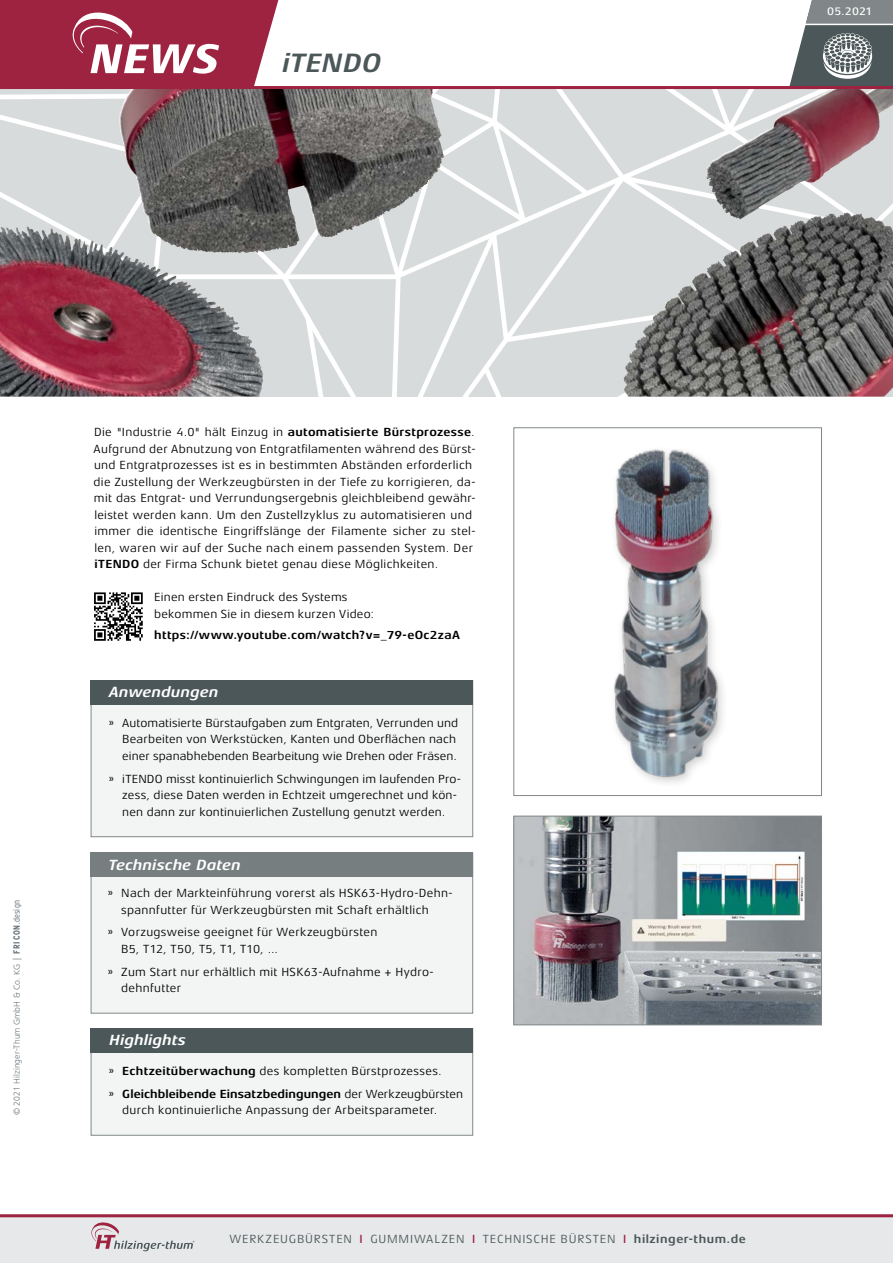
<style>
.page{position:relative;width:893px;height:1263px;background:#fff}
.page>*{position:absolute;margin:0;border:0;box-sizing:border-box;transform-origin:0 0}
.t1{font:italic 700 27px "Aeonis LT Pro";letter-spacing:.015em;color:#4c5759}
.t2{font:italic 700 15px "Aeonis LT Pro";letter-spacing:.015em;color:#fff}
.t3{font:12px/16.5px "Aeonis LT Pro";letter-spacing:.025em;color:#000}
.t4{font:12px/16.5px "Aeonis LT Pro";letter-spacing:.005em;color:#000}
.t5{font:700 12px/23px "Aeonis LT Pro";letter-spacing:.01em;color:#000}
.t6{font:12px "Aeonis LT Pro";letter-spacing:.065em;color:#4c5759}
.t7{font:500 11.25px "Aeonis LT Pro";letter-spacing:.015em;color:#fff}
.t8{font:300 9px "Frutiger Next Pro";letter-spacing:.02em;color:#626f76}
.s1{font-family:"Interstate Condensed";font-weight:700}
.s2{font-family:"Interstate Condensed"}
.s3{font-weight:700}
.s4{font-weight:400}
.s5{font-weight:700;color:#9e2341}
</style>
<div class="page">
<div style="left:0;top:1214px;width:893px;height:49px;background:#e6e8e9"></div>
<hr style="left:0;top:1214px;width:893px;height:3px;background:#9e2341">
<svg style="left:91px;top:1222px;width:104px;height:29px"></svg>
<svg style="left:0;top:0;width:893px;height:396px"></svg>
<div style="left:91px;top:680px;width:382px;height:157px;background:#f3f5f5;border:1px solid #818788"></div>
<div style="left:91px;top:680px;width:382px;height:25px;background:#4c5759"></div>
<div style="left:91px;top:853px;width:382px;height:160px;background:#f3f5f5;border:1px solid #818788"></div>
<div style="left:91px;top:853px;width:382px;height:24px;background:#777e7f"></div>
<div style="left:91px;top:1028px;width:382px;height:107px;background:#f3f5f5;border:1px solid #818788"></div>
<div style="left:91px;top:1028px;width:382px;height:25px;background:#4c5759"></div>
<img style="left:614px;top:449px;width:109px;height:334px">
<div style="left:513px;top:427px;width:309px;height:369px;border:1px solid #818788"></div>
<img style="left:515px;top:818px;width:305px;height:205px">
<div style="left:513px;top:816px;width:309px;height:209px;border:1px solid #818788"></div>
<svg style="left:94px;top:592px;width:49px;height:49px"></svg>
<h1 class="t1" style="left:283px;top:48px;width:100px">iTENDO</h1>
<p class="t7" style="left:827px;top:5px;width:46px">05.2021</p>
<p class="t8" style="left:12px;top:1115px;width:216px;rotate:-90deg">© 2021 Hilzinger-Thum GmbH &amp; Co. KG | <span class="s1">FRICON</span><span class="s2">.design</span></p>
<p class="t3" style="left:94px;top:424px;width:383px">Die "Industrie 4.0" hält Einzug in <span class="s3">automatisierte Bürstprozesse</span>.<br>Aufgrund der Abnutzung von Entgratfilamenten während des Bürst&shy;und Entgratprozesses ist es in bestimmten Abständen erforderlich die Zustellung der Werkzeugbürsten in der Tiefe zu korrigieren, da&shy;mit das Entgrat- und Verrundungsergebnis gleichbleibend gewähr&shy;leistet werden kann. Um den Zustellzyklus zu automatisieren und immer die identische Eingriffslänge der Filamente sicher zu stel&shy;len, waren wir auf der Suche nach einem passenden System. Der <span class="s3">iTENDO</span> der Firma Schunk bietet genau diese Möglichkeiten.</p>
<p class="t3" style="left:154px;top:589px;width:221px">Einen ersten Eindruck des Systems bekommen Sie in diesem kurzen Video:</p>
<p class="t5" style="left:154px;top:623px;width:307px">https://www.youtube.com/watch?v=_79-eOc2zaA</p>
<p class="t2" style="left:109px;top:684px;width:111px">Anwendungen</p>
<p class="t4" style="left:122px;top:715px;width:337px;text-indent:-14px">» Automatisierte Bürstaufgaben zum Entgraten, Verrunden und<br>Bearbeiten von Werkstücken, Kanten und Oberflächen nach einer spanabhebenden Bearbeitung wie Drehen oder Fräsen.</p>
<p class="t3" style="left:122px;top:771px;width:340px;text-indent:-14px">» iTENDO misst kontinuierlich Schwingungen im laufenden Pro&shy;zess, diese Daten werden in Echtzeit umgerechnet und kön&shy;nen dann zur kontinuierlichen Zustellung genutzt werden.</p>
<p class="t2" style="left:109px;top:856px;width:134px">Technische Daten</p>
<p class="t3" style="left:121px;top:885px;width:333px;text-indent:-14px">» Nach der Markteinführung vorerst als HSK63-Hydro-Dehn&shy;spannfutter für Werkzeugbürsten mit Schaft erhältlich</p>
<p class="t3" style="left:121px;top:924px;width:258px;text-indent:-14px">» Vorzugsweise geeignet für Werkzeugbürsten<br>B5, T12, T50, T5, T1, T10, ...</p>
<p class="t3" style="left:121px;top:963px;width:314px;text-indent:-14px">» Zum Start nur erhältlich mit HSK63-Aufnahme + Hydro&shy;dehnfutter</p>
<p class="t2" style="left:109px;top:1032px;width:78px">Highlights</p>
<p class="t5" style="left:109px;top:1059px;width:356px"><span class="s4">»</span> Echtzeitüberwachung <span class="s4">des kompletten Bürstprozesses.<br>»</span> Gleichbleibende Einsatzbedingungen <span class="s4">der Werkzeugbürsten</span></p>
<p class="t3" style="left:122px;top:1102px;width:317px">durch kontinuierliche Anpassung der Arbeitsparameter.</p>
<p class="t6" style="left:229px;top:1232px;width:518px">WERKZEUGBÜRSTEN <span class="s5">|</span> GUMMIWALZEN <span class="s5">|</span> TECHNISCHE BÜRSTEN <span class="s5">|</span> <span class="s3">hilzinger-thum.de</span></p>
</div>
